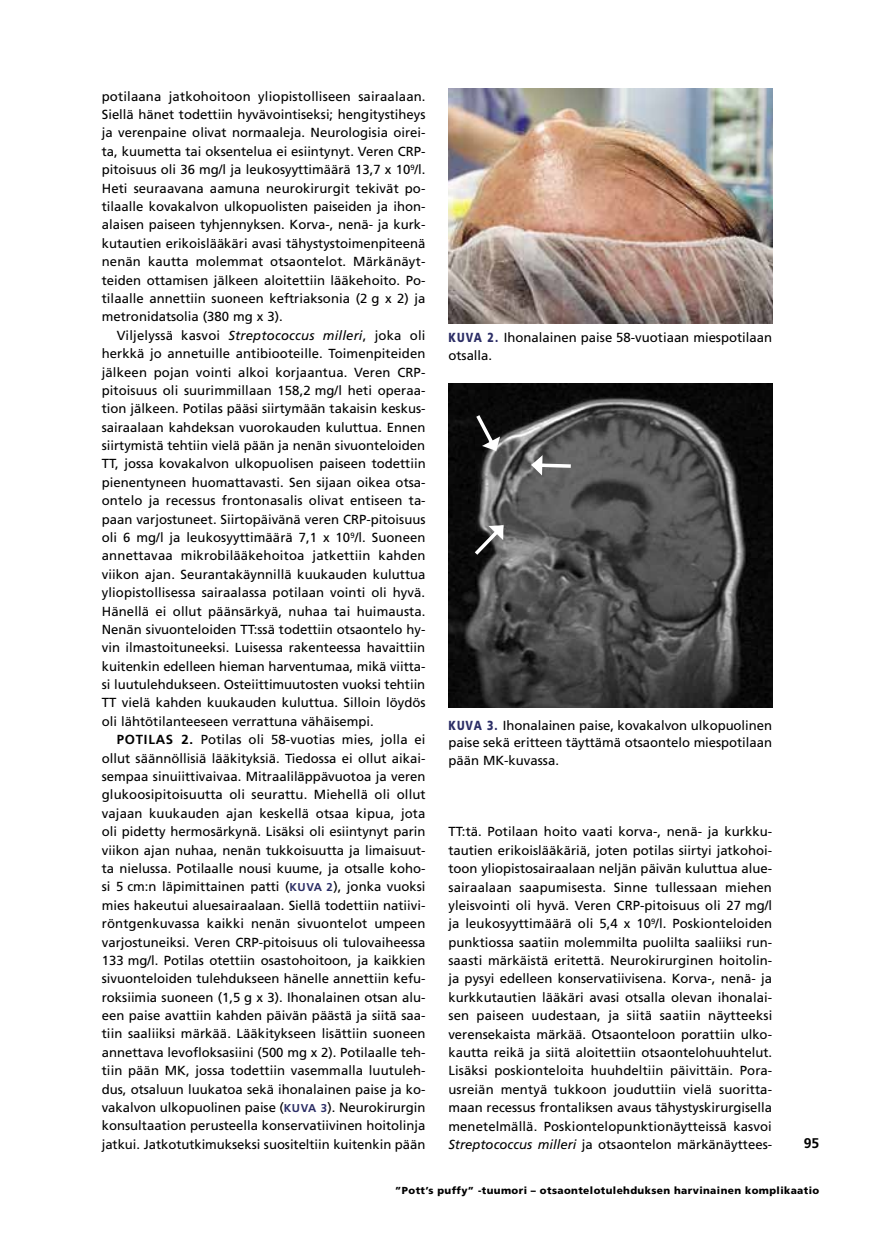
<style>
.page{position:relative;width:874px;height:1241px;background:#fff}
.page>*{position:absolute;margin:0;border:0;box-sizing:border-box;transform-origin:0 0}
.t1{font:700 14px "Frutiger LT Std";color:#000}
.t2{font:13.12px/18.4px "Frutiger LT Std";color:#000;text-align:justify}
.t3{font:900 10.15px "Frutiger LT Std";letter-spacing:.04em;color:#000}
.s1{font-style:italic}
.s2{font-weight:700}
.s3{font-weight:700;font-size:11.38px;color:#2c2e66}
.s4{font-weight:900;color:#2c2e66}
</style>
<div class="page">
<img style="left:448px;top:88px;width:323px;height:235px">
<img style="left:448px;top:384px;width:323px;height:323px">
<svg style="left:473px;top:411px;width:27px;height:40px"></svg>
<svg style="left:531px;top:455px;width:43px;height:20px"></svg>
<svg style="left:471px;top:525px;width:32px;height:33px"></svg>
<p class="t2" style="left:102px;top:87px;width:325px">potilaana jatkohoitoon yliopistolliseen sairaalaan.<br>Siellä hänet todettiin hyvävointiseksi; hengitystiheys ja verenpaine olivat normaaleja. Neurologisia oirei&shy;ta, kuumetta tai oksentelua ei esiintynyt. Veren CRP&shy;pitoisuus oli 36 mg/l ja leukosyyttimäärä 13,7 x 10<sup>9</sup>/l.<br>Heti seuraavana aamuna neurokirurgit tekivät po&shy;tilaalle kovakalvon ulkopuolisten paiseiden ja ihon&shy;alaisen paiseen tyhjennyksen. Korva-, nenä- ja kurk&shy;kutautien erikoislääkäri avasi tähystystoimenpiteenä nenän kautta molemmat otsaontelot. Märkänäyt&shy;teiden ottamisen jälkeen aloitettiin lääkehoito. Po&shy;tilaalle annettiin suoneen keftriaksonia (2 g x 2) ja metronidatsolia (380 mg x 3).</p>
<p class="t2" style="left:102px;top:326px;width:325px;text-indent:15px">Viljelyssä kasvoi <span class="s1">Streptococcus milleri</span>, joka oli herkkä jo annetuille antibiooteille. Toimenpiteiden jälkeen pojan vointi alkoi korjaantua. Veren CRP&shy;pitoisuus oli suurimmillaan 158,2 mg/l heti operaa&shy;tion jälkeen. Potilas pääsi siirtymään takaisin keskus&shy;sairaalaan kahdeksan vuorokauden kuluttua. Ennen siirtymistä tehtiin vielä pään ja nenän sivuonteloiden TT, jossa kovakalvon ulkopuolisen paiseen todettiin pienentyneen huomattavasti. Sen sijaan oikea otsa&shy;ontelo ja recessus frontonasalis olivat entiseen ta&shy;paan varjostuneet. Siirtopäivänä veren CRP-pitoisuus oli 6 mg/l ja leukosyyttimäärä 7,1 x 10<sup>9</sup>/l. Suoneen annettavaa mikrobilääkehoitoa jatkettiin kahden viikon ajan. Seurantakäynnillä kuukauden kuluttua yliopistollisessa sairaalassa potilaan vointi oli hyvä.<br>Hänellä ei ollut päänsärkyä, nuhaa tai huimausta.<br>Nenän sivuonteloiden TT:ssä todettiin otsaontelo hy&shy;vin ilmastoituneeksi. Luisessa rakenteessa havaittiin kuitenkin edelleen hieman harventumaa, mikä viitta&shy;si luutulehdukseen. Osteiittimuutosten vuoksi tehtiin TT vielä kahden kuukauden kuluttua. Silloin löydös oli lähtötilanteeseen verrattuna vähäisempi.</p>
<p class="t2" style="left:102px;top:730px;width:325px;text-indent:15px"><span class="s2">POTILAS 2.</span> Potilas oli 58-vuotias mies, jolla ei ollut säännöllisiä lääkityksiä. Tiedossa ei ollut aikai&shy;sempaa sinuiittivaivaa. Mitraaliläppävuotoa ja veren glukoosipitoisuutta oli seurattu. Miehellä oli ollut vajaan kuukauden ajan keskellä otsaa kipua, jota oli pidetty hermosärkynä. Lisäksi oli esiintynyt parin viikon ajan nuhaa, nenän tukkoisuutta ja limaisuut&shy;ta nielussa. Potilaalle nousi kuume, ja otsalle koho&shy;si 5 cm:n läpimittainen patti (<span class="s3">KUVA 2</span>), jonka vuoksi mies hakeutui aluesairaalaan. Siellä todettiin natiivi&shy;röntgenkuvassa kaikki nenän sivuontelot umpeen varjostuneiksi. Veren CRP-pitoisuus oli tulovaiheessa 133 mg/l. Potilas otettiin osastohoitoon, ja kaikkien sivuonteloiden tulehdukseen hänelle annettiin kefu&shy;roksiimia suoneen (1,5 g x 3). Ihonalainen otsan alu&shy;een paise avattiin kahden päivän päästä ja siitä saa&shy;tiin saaliiksi märkää. Lääkitykseen lisättiin suoneen annettava levofloksasiini (500 mg x 2). Potilaalle teh&shy;tiin pään MK, jossa todettiin vasemmalla luutuleh&shy;dus, otsaluun luukatoa sekä ihonalainen paise ja ko&shy;vakalvon ulkopuolinen paise (<span class="s3">KUVA 3</span>). Neurokirurgin konsultaation perusteella konservatiivinen hoitolinja jatkui. Jatkotutkimukseksi suositeltiin kuitenkin pään</p>
<p class="t2" style="left:448px;top:329px;width:325px;line-height:17.5px"><span class="s4">Kuva 2.</span> Ihonalainen paise 58-vuotiaan miespotilaan otsalla.</p>
<p class="t2" style="left:448px;top:716px;width:325px;line-height:17.5px"><span class="s4">Kuva 3.</span> Ihonalainen paise, kovakalvon ulkopuolinen paise sekä eritteen täyttämä otsaontelo miespotilaan pään MK-kuvassa.</p>
<p class="t2" style="left:448px;top:822px;width:325px">TT:tä. Potilaan hoito vaati korva-, nenä- ja kurkku&shy;tautien erikoislääkäriä, joten potilas siirtyi jatkohoi&shy;toon yliopistosairaalaan neljän päivän kuluttua alue&shy;sairaalaan saapumisesta. Sinne tullessaan miehen yleisvointi oli hyvä. Veren CRP-pitoisuus oli 27 mg/l ja leukosyyttimäärä oli 5,4 x 10<sup>9</sup>/l. Poskionteloiden punktiossa saatiin molemmilta puolilta saaliiksi run&shy;saasti märkäistä eritettä. Neurokirurginen hoitolin&shy;ja pysyi edelleen konservatiivisena. Korva-, nenä- ja kurkkutautien lääkäri avasi otsalla olevan ihonalai&shy;sen paiseen uudestaan, ja siitä saatiin näytteeksi verensekaista märkää. Otsaonteloon porattiin ulko&shy;kautta reikä ja siitä aloitettiin otsaontelohuuhtelut.<br>Lisäksi poskionteloita huuhdeltiin päivittäin. Pora&shy;usreiän mentyä tukkoon jouduttiin vielä suoritta&shy;maan recessus frontaliksen avaus tähystyskirurgisella menetelmällä. Poskiontelopunktionäytteissä kasvoi <span class="s1">Streptococcus milleri</span> ja otsaontelon märkänäyttees-</p>
<p class="t1" style="left:803px;top:1134px;width:17px">95</p>
<p class="t3" style="left:395px;top:1183px;width:425px">”Pott’s puffy” -tuumori – otsaontelotulehduksen harvinainen komplikaatio</p>
</div>
